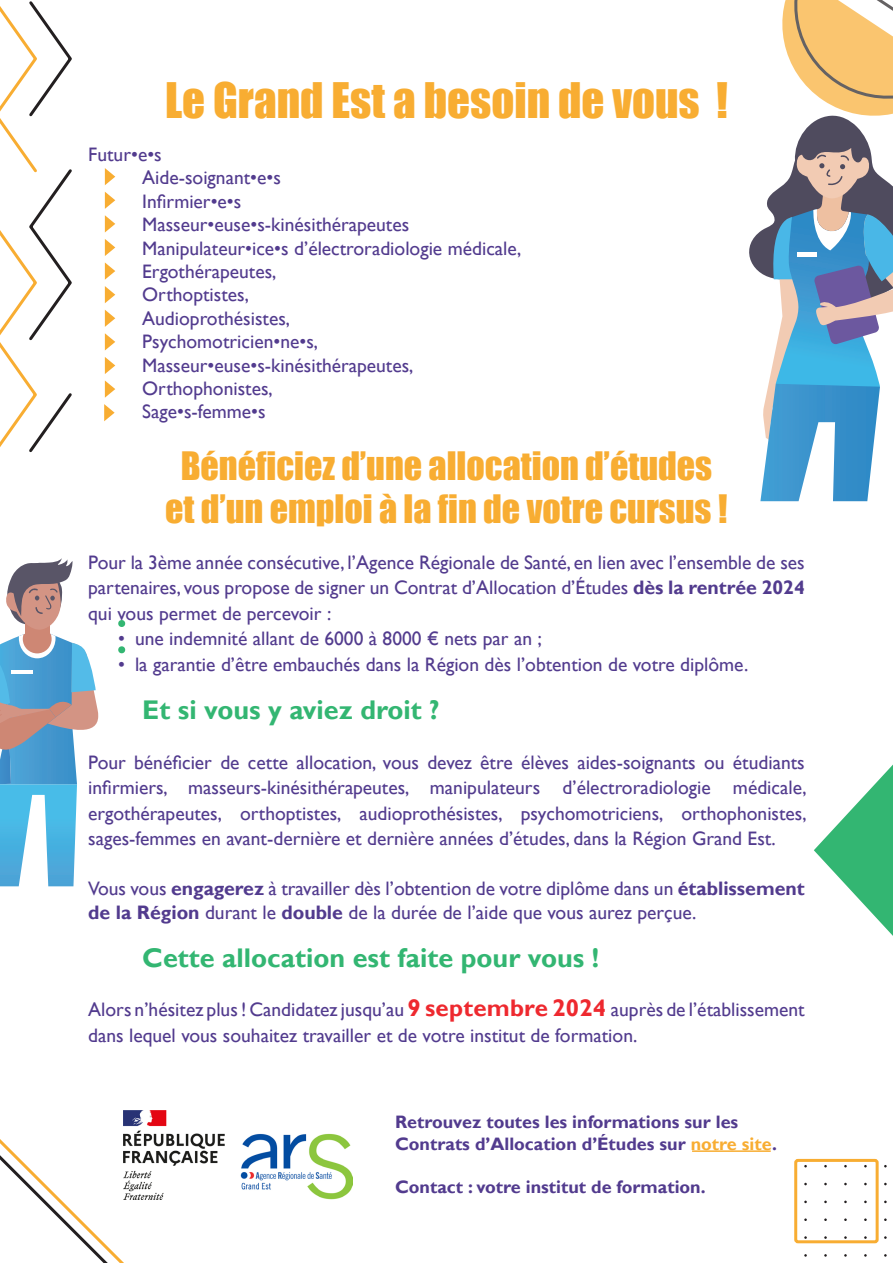
<style>
.page{position:relative;width:893px;height:1263px;background:#fff}
.page>*{position:absolute;margin:0;border:0;box-sizing:border-box;transform-origin:0 0}
.t1{font:45px "Impact";color:#f8ad32}
.t2{font:36px/43.2px "Impact";color:#f8ad32;text-align:center}
.t3{font:700 27px "Gill Sans";color:#33b672}
.t4{font:19.5px/25.5px "Gill Sans";color:#523b8e;text-align:justify}
.t5{font:700 18px/21.6px "Gill Sans";color:#523b8e}
.s1{font-weight:700}
.s2{font-weight:700;font-size:24px;color:#ee292f}
.s3{color:#f8ad32}
</style>
<div class="page">
<svg style="left:0;top:558px;width:98px;height:328px"></svg>
<hr style="left:11px;top:670px;width:21px;height:4px;background:#fff">
<img style="left:205px;top:1133px;width:147px;height:66px">
<svg style="left:105px;top:168px;width:10px;height:17px"></svg>
<svg style="left:105px;top:215px;width:10px;height:17px"></svg>
<svg style="left:105px;top:262px;width:10px;height:18px"></svg>
<svg style="left:105px;top:310px;width:10px;height:17px"></svg>
<svg style="left:105px;top:357px;width:10px;height:17px"></svg>
<svg style="left:105px;top:192px;width:10px;height:17px"></svg>
<svg style="left:105px;top:239px;width:10px;height:17px"></svg>
<svg style="left:105px;top:286px;width:10px;height:17px"></svg>
<svg style="left:105px;top:333px;width:10px;height:17px"></svg>
<svg style="left:105px;top:380px;width:10px;height:18px"></svg>
<svg style="left:104px;top:404px;width:11px;height:17px"></svg>
<svg style="left:118px;top:646px;width:8px;height:8px"></svg>
<svg style="left:118px;top:620px;width:8px;height:7px"></svg>
<svg style="left:0;top:1px;width:72px;height:452px"></svg>
<svg style="left:749px;top:0;width:144px;height:501px"></svg>
<svg style="left:0;top:1110px;width:205px;height:153px"></svg>
<div style="left:794px;top:1159px;width:85px;height:84px;border:3px solid #f8ad32;border-radius:2px"></div>
<svg style="left:814px;top:764px;width:79px;height:172px"></svg>
<hr style="left:692px;top:1150px;width:79px;height:2px;background:#f8ad32">
<p class="t1" style="left:165px;top:65px;width:564px">Le Grand Est a besoin de vous !</p>
<p class="t4" style="left:88px;top:142px;width:75px">Futur•e•s</p>
<p class="t4" style="left:142px;top:165px;width:140px">Aide-soignant•e•s</p>
<p class="t4" style="left:142px;top:189px;width:101px">Infirmier•e•s</p>
<p class="t4" style="left:142px;top:212px;width:269px">Masseur•euse•s-kinésithérapeutes</p>
<p class="t4" style="left:142px;top:236px;width:381px">Manipulateur•ice•s d’électroradiologie médicale,</p>
<p class="t4" style="left:142px;top:259px;width:136px">Ergothérapeutes,</p>
<p class="t4" style="left:142px;top:282px;width:108px">Orthoptistes,</p>
<p class="t4" style="left:142px;top:306px;width:149px">Audioprothésistes,</p>
<p class="t4" style="left:142px;top:329px;width:177px">Psychomotricien•ne•s,</p>
<p class="t4" style="left:142px;top:353px;width:273px">Masseur•euse•s-kinésithérapeutes,</p>
<p class="t4" style="left:142px;top:376px;width:132px">Orthophonistes,</p>
<p class="t4" style="left:142px;top:399px;width:125px">Sage•s-femme•s</p>
<p class="t2" style="left:165px;top:443px;width:564px">Bénéficiez d’une allocation d’études et d’un emploi à la fin de votre cursus !</p>
<p class="t4" style="left:88px;top:550px;width:718px">Pour la 3ème année consécutive, l’Agence Régionale de Santé, en lien avec l’ensemble de ses partenaires, vous propose de signer un Contrat d’Allocation d’Études <span class="s1">dès la rentrée 2024 </span>qui vous permet de percevoir :</p>
<p class="t4" style="left:118px;top:626px;width:426px">• une indemnité allant de 6000 à 8000 € nets par an ;</p>
<p class="t4" style="left:118px;top:652px;width:632px">• la garantie d’être embauchés dans la Région dès l’obtention de votre diplôme.</p>
<p class="t3" style="left:142px;top:694px;width:299px">Et si vous y aviez droit ?</p>
<p class="t4" style="left:88px;top:749px;width:720px">Pour bénéficier de cette allocation, vous devez être élèves aides-soignants ou étudiants infirmiers, masseurs-kinésithérapeutes, manipulateurs d’électroradiologie médicale, ergothérapeutes, orthoptistes, audioprothésistes, psychomotriciens, orthophonistes, sages-femmes en avant-dernière et dernière années d’études, dans la Région Grand Est.</p>
<p class="t4" style="left:88px;top:876px;width:718px;line-height:24px">Vous vous <span class="s1">engagerez</span> à travailler dès l’obtention de votre diplôme dans un <span class="s1">établissement de la Région</span> durant le <span class="s1">double</span> de la durée de l’aide que vous aurez perçue.</p>
<p class="t3" style="left:142px;top:941px;width:458px">Cette allocation est faite pour vous !</p>
<p class="t4" style="left:88px;top:997px;width:718px">Alors n’hésitez plus ! Candidatez jusqu’au <span class="s2">9 septembre 2024</span> auprès de l’établissement dans lequel vous souhaitez travailler et de votre institut de formation.</p>
<p class="t5" style="left:395px;top:1112px;width:383px">Retrouvez toutes les informations sur les<br>Contrats d’Allocation d’Études sur <span class="s3">notre site</span>.</p>
<p class="t5" style="left:395px;top:1177px;width:312px">Contact : votre institut de formation.</p>
</div>
